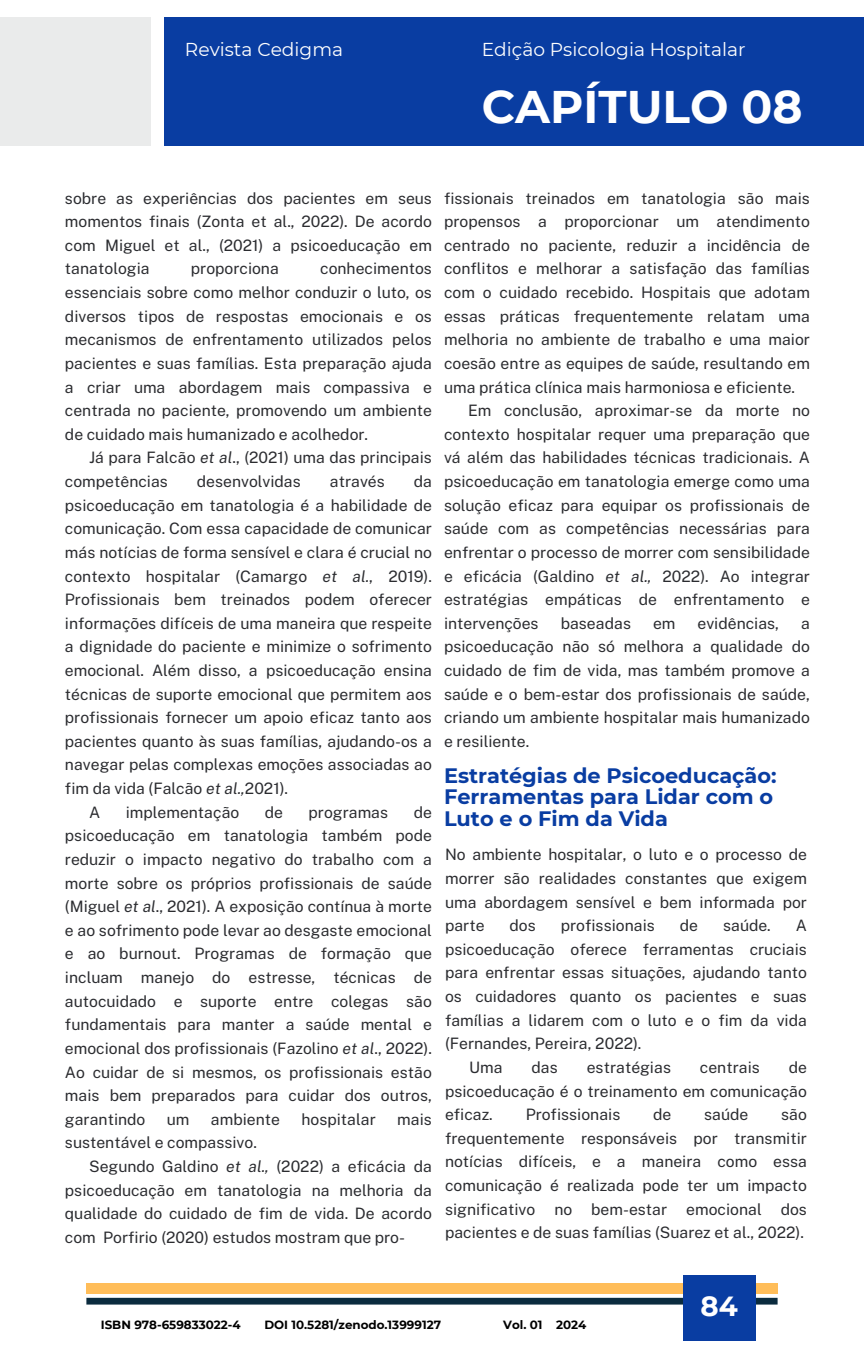
<style>
.page{position:relative;width:864px;height:1350px;background:#fff}
.page>*{position:absolute;margin:0;border:0;box-sizing:border-box;transform-origin:0 0}
.t1{font:700 45.68px "Montserrat";color:#fff}
.t2{font:700 27.68px "Montserrat";color:#fff}
.t3{font:700 20.93px/22.1px "Montserrat";color:#093da2}
.t4{font:18.68px "Montserrat";color:#fff}
.t5{font:15.75px/23.6px "Public Sans";color:#2b2c30;text-align:justify}
.t6{font:700 11.92px "Montserrat";color:#000}
.s1{color:#fff}
.s2{font-style:italic}
</style>
<div class="page">
<div style="left:0;top:17px;width:151px;height:128px;background:#eaebeb"></div>
<div style="left:164px;top:17px;width:700px;height:128px;background:#093da2"></div>
<div style="left:86px;top:1298px;width:692px;height:7px;background:#0a2b3e"></div>
<div style="left:86px;top:1283px;width:692px;height:11px;background:#ffbd59"></div>
<div style="left:683px;top:1275px;width:72px;height:65px;background:#093da2"></div>
<h3 class="t4" style="left:185px;top:38px;width:160px">Revista Cedigma</h3>
<h1 class="t4" style="left:482px;top:38px;width:265px">Edição Psicologia Hospitalar</h1>
<h3 class="t1" style="left:482px;top:79px;width:322px">CAPÍTULO 08</h3>
<h4 class="t5" style="left:65px;top:186px;width:369px">sobre as experiências dos pacientes em seus momentos finais (Zonta et al., 2022). De acordo com Miguel et al., (2021) a psicoeducação em tanatologia</h4>
<h4 class="t5" style="left:65px;top:257px;width:369px;text-align:left;text-indent:255px">conhecimentos essenciais sobre como melhor conduzir o luto, os diversos tipos de respostas emocionais e os mecanismos de enfrentamento utilizados pelos pacientes e suas famílias. Esta preparação ajuda a criar uma abordagem mais compassiva e centrada no paciente, promovendo um ambiente de cuidado mais humanizado e acolhedor.<br><span class="s1">HH</span>Já para Falcão <span class="s2">et al</span>., (2021) uma das principais competências</h4>
<h4 class="t5" style="left:191px;top:257px;width:90px">proporciona</h4>
<h4 class="t5" style="left:197px;top:470px;width:106px">desenvolvidas</h4>
<h4 class="t5" style="left:330px;top:470px;width:57px">através</h4>
<h4 class="t5" style="left:414px;top:470px;width:20px">da</h4>
<h4 class="t5" style="left:65px;top:493px;width:369px">psicoeducação em tanatologia é a habilidade de</h4>
<h4 class="t5" style="left:65px;top:517px;width:369px">comunicação. Com essa capacidade de comunicar</h4>
<h4 class="t5" style="left:65px;top:540px;width:369px">más notícias de forma sensível e clara é crucial no</h4>
<h4 class="t5" style="left:65px;top:564px;width:369px">contexto hospitalar (Camargo <span class="s2">et al.</span>, 2019).</h4>
<h4 class="t5" style="left:65px;top:588px;width:369px">Profissionais bem treinados podem oferecer</h4>
<h4 class="t5" style="left:65px;top:611px;width:369px">informações difíceis de uma maneira que respeite</h4>
<h4 class="t5" style="left:65px;top:635px;width:369px">a dignidade do paciente e minimize o sofrimento</h4>
<h4 class="t5" style="left:65px;top:658px;width:369px">emocional. Além disso, a psicoeducação ensina</h4>
<h4 class="t5" style="left:65px;top:682px;width:369px">técnicas de suporte emocional que permitem aos</h4>
<h4 class="t5" style="left:65px;top:706px;width:369px">profissionais fornecer um apoio eficaz tanto aos</h4>
<h4 class="t5" style="left:65px;top:729px;width:369px">pacientes quanto às suas famílias, ajudando-os a</h4>
<h4 class="t5" style="left:65px;top:753px;width:369px">navegar pelas complexas emoções associadas ao</h4>
<h4 class="t5" style="left:65px;top:777px;width:225px">fim da vida (Falcão <span class="s2">et al.,</span>2021).</h4>
<h4 class="t5" style="left:126px;top:800px;width:115px">implementação</h4>
<h4 class="t5" style="left:265px;top:800px;width:20px">de</h4>
<h4 class="t5" style="left:309px;top:800px;width:81px">programas</h4>
<h4 class="t5" style="left:65px;top:800px;width:369px;text-indent:349px">de psicoeducação em tanatologia também pode reduzir o impacto negativo do trabalho com a morte sobre os próprios profissionais de saúde (Miguel <span class="s2">et al</span>., 2021). A exposição contínua à morte e ao sofrimento pode levar ao desgaste emocional e ao burnout. Programas de formação que incluam manejo do estresse, técnicas de autocuidado e suporte entre colegas são fundamentais para manter a saúde mental e emocional dos profissionais (Fazolino <span class="s2">et al</span>., 2022).<br>Ao cuidar de si mesmos, os profissionais estão mais bem preparados para cuidar dos outros, garantindo</h4>
<h4 class="t5" style="left:167px;top:1107px;width:24px">um</h4>
<h4 class="t5" style="left:211px;top:1107px;width:71px">ambiente</h4>
<h4 class="t5" style="left:302px;top:1107px;width:76px">hospitalar</h4>
<h4 class="t5" style="left:397px;top:1107px;width:36px">mais</h4>
<h4 class="t5" style="left:65px;top:1131px;width:369px;text-align:left">sustentável e compassivo.<br><span class="s1">HH</span>Segundo Galdino <span class="s2">et al.,</span> (2022) a eficácia da psicoeducação em tanatologia na melhoria da qualidade do cuidado de fim de vida. De acordo com Porfirio (2020) estudos mostram que pro-</h4>
<h4 class="t5" style="left:444px;top:186px;width:367px;text-align:left">fissionais treinados em tanatologia são mais propensos a proporcionar um atendimento centrado no paciente, reduzir a incidência de conflitos e melhorar a satisfação das famílias com o cuidado recebido. Hospitais que adotam essas práticas frequentemente relatam uma melhoria no ambiente de trabalho e uma maior coesão entre as equipes de saúde, resultando em uma prática clínica mais harmoniosa e eficiente.<br><span class="s1">HH</span>Em conclusão, aproximar-se da morte no contexto hospitalar requer uma preparação que vá além das habilidades técnicas tradicionais. A psicoeducação em tanatologia emerge como uma solução eficaz para equipar os profissionais de saúde com as competências necessárias para enfrentar o processo de morrer com sensibilidade e eficácia (Galdino <span class="s2">et al.,</span> 2022). Ao integrar estratégias empáticas de enfrentamento e intervenções</h4>
<h4 class="t5" style="left:561px;top:611px;width:72px">baseadas</h4>
<h4 class="t5" style="left:653px;top:611px;width:24px">em</h4>
<h4 class="t5" style="left:698px;top:611px;width:83px">evidências,</h4>
<h4 class="t5" style="left:444px;top:611px;width:367px;text-indent:357px">a psicoeducação não só melhora a qualidade do cuidado de fim de vida, mas também promove a saúde e o bem-estar dos profissionais de saúde, criando um ambiente hospitalar mais humanizado e resiliente.</h4>
<h4 class="t3" style="left:444px;top:764px;width:334px">Estratégias de Psicoeducação:<br>Ferramentas para Lidar com o<br>Luto e o Fim da Vida</h4>
<p class="t5" style="left:445px;top:843px;width:363px">No ambiente hospitalar, o luto e o processo de morrer são realidades constantes que exigem uma abordagem sensível e bem informada por parte</p>
<p class="t5" style="left:510px;top:914px;width:28px">dos</p>
<p class="t5" style="left:561px;top:914px;width:96px">profissionais</p>
<p class="t5" style="left:680px;top:914px;width:20px">de</p>
<p class="t5" style="left:723px;top:914px;width:49px">saúde.</p>
<p class="t5" style="left:445px;top:914px;width:363px;text-align:left;text-indent:351px">A psicoeducação oferece ferramentas cruciais para enfrentar essas situações, ajudando tanto os cuidadores quanto os pacientes e suas famílias a lidarem com o luto e o fim da vida (Fernandes, Pereira, 2022).<br><span class="s1">HH</span>Uma</p>
<p class="t5" style="left:445px;top:1055px;width:363px;text-indent:344px">de psicoeducação é o treinamento em comunicação eficaz.</p>
<p class="t5" style="left:532px;top:1055px;width:28px">das</p>
<p class="t5" style="left:587px;top:1055px;width:86px">estratégias</p>
<p class="t5" style="left:700px;top:1055px;width:61px">centrais</p>
<p class="t5" style="left:526px;top:1103px;width:96px">Profissionais</p>
<p class="t5" style="left:653px;top:1103px;width:20px">de</p>
<p class="t5" style="left:704px;top:1103px;width:46px">saúde</p>
<p class="t5" style="left:445px;top:1103px;width:363px;text-indent:336px">são frequentemente responsáveis por transmitir notícias difíceis, e a maneira como essa comunicação é realizada pode ter um impacto significativo no bem-estar emocional dos pacientes e de suas famílias (Suarez et al., 2022).</p>
<h2 class="t2" style="left:701px;top:1289px;width:39px">84</h2>
<p class="t6" style="left:101px;top:1318px;width:141px">ISBN 978-659833022-4</p>
<h5 class="t6" style="left:264px;top:1318px;width:178px">DOI 10.5281/zenodo.13999127</h5>
<p class="t6" style="left:503px;top:1318px;width:85px">Vol. 01 2024</p>
</div>
